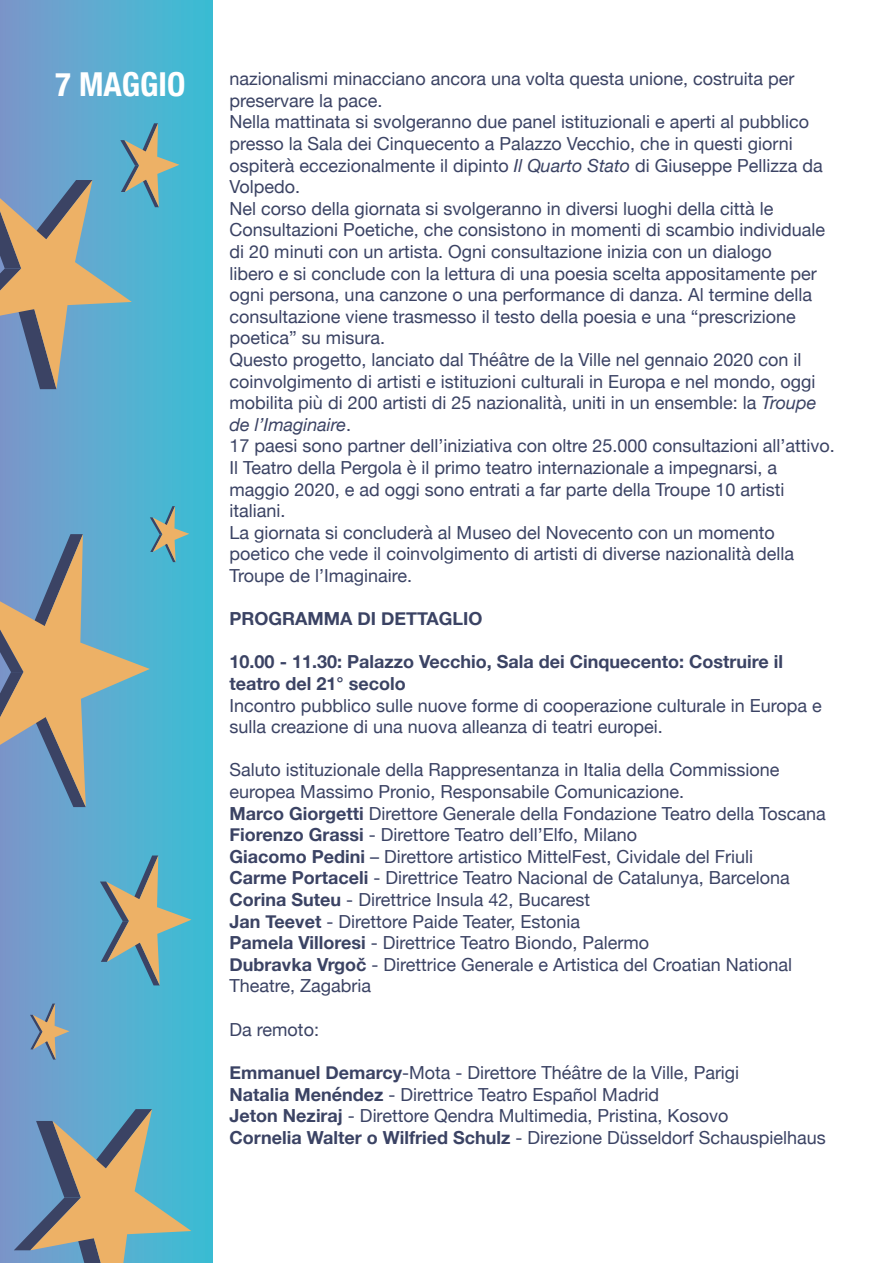
<style>
.page{position:relative;width:893px;height:1263px;background:#fff}
.page>*{position:absolute;margin:0;border:0;box-sizing:border-box;transform-origin:0 0}
.t1{font:700 condensed 33px "Helvetica Neue";color:#fff}
.t2{font:18px/21.6px "Helvetica Neue";color:#3b4364}
.t3{font:700 18px/21.6px "Helvetica Neue";color:#3b4364}
.s1{font-style:italic}
.s2{font-weight:700}
</style>
<div class="page">
<div style="left:0;top:0;width:213px;height:1263px;background:linear-gradient(to right,#7d97cb,#39bfd5)"></div>
<svg style="left:100px;top:855px;width:91px;height:130px;background:#76a9ac"></svg>
<svg style="left:30px;top:1003px;width:39px;height:56px;background:#8b9da9"></svg>
<svg style="left:0;top:506px;width:189px;height:301px;background:#7ba6b0"></svg>
<svg style="left:14px;top:1109px;width:177px;height:154px;background:#869fa0"></svg>
<svg style="left:0;top:123px;width:179px;height:266px;background:#79a4b1"></svg>
<p class="t1" style="left:55px;top:56px;width:132px">7 MAGGIO</p>
<p class="t2" style="left:230px;top:69px;width:566px">nazionalismi minacciano ancora una volta questa unione, costruita per preservare la pace.</p>
<p class="t2" style="left:230px;top:112px;width:595px">Nella mattinata si svolgeranno due panel istituzionali e aperti al pubblico presso la Sala dei Cinquecento a Palazzo Vecchio, che in questi giorni ospiterà eccezionalmente il dipinto <span class="s1">Il Quarto Stato</span> di Giuseppe Pellizza da Volpedo.</p>
<p class="t2" style="left:230px;top:199px;width:597px">Nel corso della giornata si svolgeranno in diversi luoghi della città le Consultazioni Poetiche, che consistono in momenti di scambio individuale di 20 minuti con un artista. Ogni consultazione inizia con un dialogo<br>libero e si conclude con la lettura di una poesia scelta appositamente per ogni persona, una canzone o una performance di danza. Al termine della consultazione viene trasmesso il testo della poesia e una “prescrizione poetica” su misura.</p>
<p class="t2" style="left:230px;top:350px;width:588px">Questo progetto, lanciato dal Théâtre de la Ville nel gennaio 2020 con il coinvolgimento di artisti e istituzioni culturali in Europa e nel mondo, oggi mobilita più di 200 artisti di 25 nazionalità, uniti in un ensemble: la <span class="s1">Troupe de l’Imaginaire</span>.</p>
<p class="t2" style="left:230px;top:436px;width:607px">17 paesi sono partner dell’iniziativa con oltre 25.000 consultazioni all’attivo.<br>Il Teatro della Pergola è il primo teatro internazionale a impegnarsi, a maggio 2020, e ad oggi sono entrati a far parte della Troupe 10 artisti italiani.</p>
<p class="t2" style="left:230px;top:523px;width:566px">La giornata si concluderà al Museo del Novecento con un momento poetico che vede il coinvolgimento di artisti di diverse nazionalità della<br>Troupe de l’Imaginaire.</p>
<p class="t3" style="left:230px;top:608px;width:254px">PROGRAMMA DI DETTAGLIO</p>
<p class="t3" style="left:230px;top:652px;width:555px">10.00 - 11.30: Palazzo Vecchio, Sala dei Cinquecento: Costruire il teatro del 21° secolo</p>
<p class="t2" style="left:230px;top:695px;width:594px">Incontro pubblico sulle nuove forme di cooperazione culturale in Europa e sulla creazione di una nuova alleanza di teatri europei.</p>
<p class="t2" style="left:230px;top:760px;width:551px">Saluto istituzionale della Rappresentanza in Italia della Commissione europea Massimo Pronio, Responsabile Comunicazione.</p>
<p class="t2" style="left:230px;top:803px;width:598px"><span class="s2">Marco Giorgetti</span> Direttore Generale della Fondazione Teatro della Toscana</p>
<p class="t2" style="left:230px;top:825px;width:409px"><span class="s2">Fiorenzo Grassi</span> - Direttore Teatro dell’Elfo, Milano</p>
<p class="t2" style="left:230px;top:847px;width:525px"><span class="s2">Giacomo Pedini</span> – Direttore artistico MittelFest, Cividale del Friuli</p>
<p class="t2" style="left:230px;top:868px;width:562px"><span class="s2">Carme Portaceli</span> - Direttrice Teatro Nacional de Catalunya, Barcelona</p>
<p class="t2" style="left:230px;top:890px;width:362px"><span class="s2">Corina Suteu</span> - Direttrice Insula 42, Bucarest</p>
<p class="t2" style="left:230px;top:911px;width:352px"><span class="s2">Jan Teevet</span> - Direttore Paide Teater, Estonia</p>
<p class="t2" style="left:230px;top:933px;width:421px"><span class="s2">Pamela Villoresi</span> - Direttrice Teatro Biondo, Palermo</p>
<p class="t2" style="left:230px;top:955px;width:564px"><span class="s2">Dubravka Vrgoč</span> - Direttrice Generale e Artistica del Croatian National<br>Theatre, Zagabria</p>
<p class="t2" style="left:230px;top:1019px;width:91px">Da remoto:</p>
<p class="t2" style="left:230px;top:1063px;width:511px"><span class="s2">Emmanuel Demarcy</span>-Mota - Direttore Théâtre de la Ville, Parigi</p>
<p class="t2" style="left:230px;top:1084px;width:431px"><span class="s2">Natalia Menéndez</span> - Direttrice Teatro Español Madrid</p>
<p class="t2" style="left:230px;top:1106px;width:500px"><span class="s2">Jeton Neziraj</span> - Direttore Qendra Multimedia, Pristina, Kosovo</p>
<p class="t2" style="left:230px;top:1127px;width:598px"><span class="s2">Cornelia Walter o Wilfried Schulz</span> - Direzione Düsseldorf Schauspielhaus</p>
</div>
